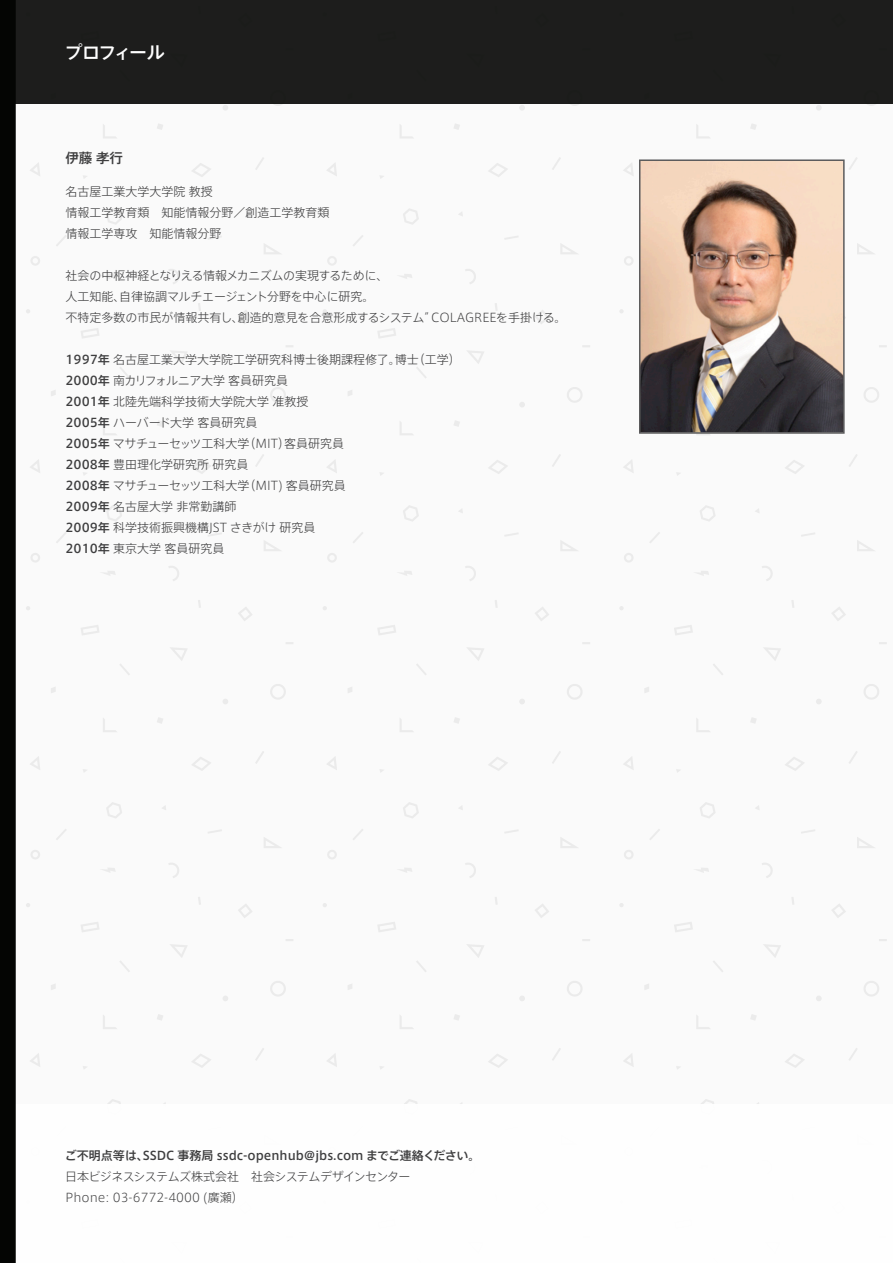
<style>
.page{position:relative;width:893px;height:1263px;background:#fff}
.page>*{position:absolute;margin:0;border:0;box-sizing:border-box;transform-origin:0 0}
.t1{font:500 18px "Axis Std";letter-spacing:-.08em;color:#fff}
.t2{font:500 13.5px "Axis Std";color:#3e3e3f}
.t3{font:300 12px "Axis Std";color:#3e3e3f}
.t4{font:500 12px "Axis Std";color:#3e3e3f}
.t5{font:300 12px "Axis Std";letter-spacing:-.05em;color:#3e3e3f}
.t6{font:300 12px "Axis Std";letter-spacing:-.035em;color:#3e3e3f}
.t7{font:300 12px "Axis Std";letter-spacing:-.04em;color:#3e3e3f}
.s1{font-weight:500}
</style>
<div class="page">
<img style="left:26px;top:104px;width:861px;height:1000px">
<div style="left:0;top:0;width:893px;height:104px;background:#1d1d1c"></div>
<img style="left:642px;top:162px;width:200px;height:269px">
<div style="left:639px;top:159px;width:206px;height:275px;border:2px solid #5b5b5c"></div>
<div style="left:0;top:0;width:16px;height:1263px;background:#040503"></div>
<p class="t1" style="left:64px;top:39px;width:102px">プロフィール</p>
<p class="t2" style="left:65px;top:148px;width:59px">伊藤 孝行</p>
<p class="t3" style="left:65px;top:183px;width:149px">名古屋工業大学大学院 教授</p>
<p class="t3" style="left:65px;top:204px;width:266px">情報工学教育類　知能情報分野／創造工学教育類</p>
<p class="t3" style="left:65px;top:225px;width:158px">情報工学専攻　知能情報分野</p>
<p class="t6" style="left:65px;top:267px;width:325px">社会の中枢神経となりえる情報メカニズムの実現するために、</p>
<p class="t3" style="left:65px;top:288px;width:310px">人工知能、自律協調マルチエージェント分野を中心に研究。</p>
<p class="t3" style="left:65px;top:309px;width:503px">不特定多数の市民が情報共有し、創造的意見を合意形成するシステム”COLAGREEを手掛ける。</p>
<p class="t3" style="left:65px;top:351px;width:397px"><span class="s1">1997年</span> 名古屋工業大学大学院工学研究科博士後期課程修了。博士（工学）</p>
<p class="t7" style="left:65px;top:372px;width:224px"><span class="s1">2000年</span> 南カリフォルニア大学 客員研究員</p>
<p class="t3" style="left:65px;top:393px;width:244px"><span class="s1">2001年</span> 北陸先端科学技術大学院大学 准教授</p>
<p class="t3" style="left:65px;top:414px;width:193px"><span class="s1">2005年</span> ハーバード大学 客員研究員</p>
<p class="t3" style="left:65px;top:435px;width:280px"><span class="s1">2005年</span> マサチューセッツ工科大学（MIT）客員研究員</p>
<p class="t3" style="left:65px;top:456px;width:184px"><span class="s1">2008年</span> 豊田理化学研究所 研究員</p>
<p class="t3" style="left:65px;top:477px;width:282px"><span class="s1">2008年</span> マサチューセッツ工科大学（MIT) 客員研究員</p>
<p class="t3" style="left:65px;top:498px;width:172px"><span class="s1">2009年</span> 名古屋大学 非常勤講師</p>
<p class="t3" style="left:65px;top:519px;width:251px"><span class="s1">2009年</span> 科学技術振興機構JST さきがけ 研究員</p>
<p class="t3" style="left:65px;top:540px;width:160px"><span class="s1">2010年</span> 東京大学 客員研究員</p>
<p class="t4" style="left:65px;top:1147px;width:417px">ご不明点等は、SSDC 事務局 ssdc-openhub@jbs.com までご連絡ください。</p>
<p class="t5" style="left:65px;top:1168px;width:347px">日本ビジネスシステムズ株式会社　社会システムデザインセンター</p>
<p class="t3" style="left:65px;top:1189px;width:180px">Phone: 03-6772-4000 (廣瀬）</p>
</div>
